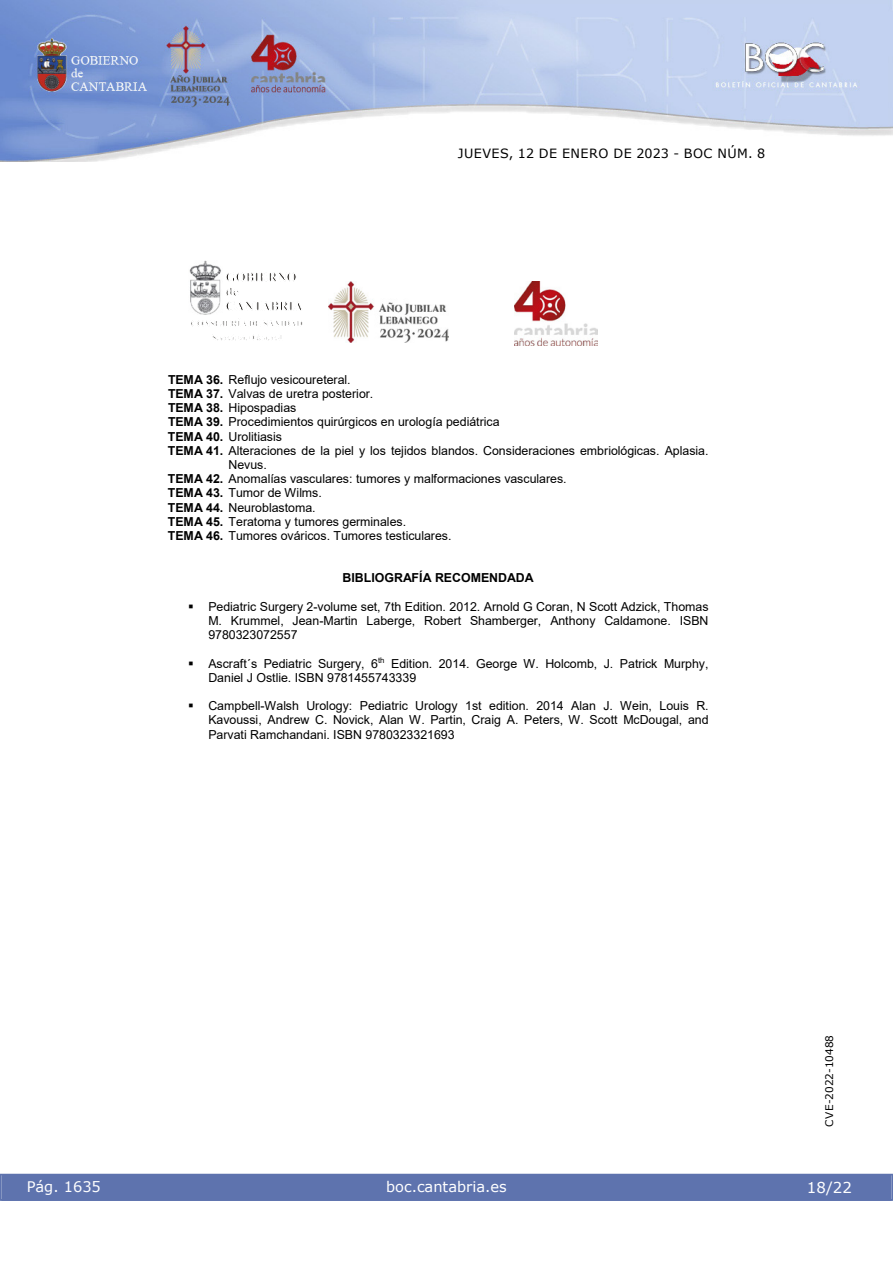
<style>
.page{position:relative;width:893px;height:1263px;background:#fff}
.page>*{position:absolute;margin:0;border:0;box-sizing:border-box;transform-origin:0 0}
.t1{font:15px "Verdana 2";color:#fff}
.t2{font:14.55px "Verdana 2";color:#fff}
.t3{font:12.75px "Verdana 2";letter-spacing:.035em;color:#000}
.t4{font:12.45px/14.2px "Arial";color:#000;text-align:justify}
.t5{font:700 12.45px "Arial";color:#000}
.t6{font:10.5px "Verdana 2";color:#000}
.s1{font-weight:700}
</style>
<div class="page">
<img style="left:0;top:0;width:893px;height:161px">
<div style="left:1px;top:1174px;width:890px;height:27px;background:#5e73ae"></div>
<svg style="left:191px;top:321px;width:111px;height:6px"></svg>
<svg style="left:212px;top:335px;width:70px;height:6px"></svg>
<svg style="left:226px;top:272px;width:70px;height:9px"></svg>
<svg style="left:226px;top:288px;width:76px;height:22px"></svg>
<img style="left:189px;top:260px;width:32px;height:54px">
<img style="left:329px;top:281px;width:119px;height:61px">
<img style="left:514px;top:281px;width:84px;height:64px">
<p class="t3" style="left:458px;top:144px;width:309px">JUEVES, 12 DE ENERO DE 2023 - BOC NÚM. 8</p>
<p class="t4" style="left:168px;top:372px;width:184px"><span class="s1">TEMA 36.</span> Reflujo vesicoureteral.</p>
<p class="t4" style="left:168px;top:386px;width:207px"><span class="s1">TEMA 37.</span> Valvas de uretra posterior.</p>
<p class="t4" style="left:168px;top:401px;width:130px"><span class="s1">TEMA 38.</span> Hipospadias</p>
<p class="t4" style="left:168px;top:415px;width:333px"><span class="s1">TEMA 39.</span> Procedimientos quirúrgicos en urología pediátrica</p>
<p class="t4" style="left:168px;top:429px;width:115px"><span class="s1">TEMA 40.</span> Urolitiasis</p>
<p class="t4" style="left:168px;top:443px;width:542px"><span class="s1">TEMA 41.</span> Alteraciones de la piel y los tejidos blandos. Consideraciones embriológicas. Aplasia.</p>
<p class="t4" style="left:229px;top:457px;width:40px">Nevus.</p>
<p class="t4" style="left:168px;top:472px;width:400px"><span class="s1">TEMA 42.</span> Anomalías vasculares: tumores y malformaciones vasculares.</p>
<p class="t4" style="left:168px;top:486px;width:155px"><span class="s1">TEMA 43.</span> Tumor de Wilms.</p>
<p class="t4" style="left:168px;top:500px;width:149px"><span class="s1">TEMA 44.</span> Neuroblastoma.</p>
<p class="t4" style="left:168px;top:514px;width:240px"><span class="s1">TEMA 45.</span> Teratoma y tumores germinales.</p>
<p class="t4" style="left:168px;top:528px;width:285px"><span class="s1">TEMA 46.</span> Tumores ováricos. Tumores testiculares.</p>
<p class="t5" style="left:343px;top:569px;width:193px">BIBLIOGRAFÍA RECOMENDADA</p>
<p class="t4" style="left:208px;top:599px;width:502px;text-indent:-20px">▪ Pediatric Surgery 2-volume set, 7th Edition. 2012. Arnold G Coran, N Scott Adzick, Thomas M. Krummel, Jean-Martin Laberge, Robert Shamberger, Anthony Caldamone. ISBN 9780323072557</p>
<p class="t4" style="left:208px;top:656px;width:501px;text-indent:-20px">▪ Ascraft´s Pediatric Surgery, 6<sup>th</sup> Edition. 2014. George W. Holcomb, J. Patrick Murphy,<br>Daniel J Ostlie. ISBN 9781455743339</p>
<p class="t4" style="left:208px;top:699px;width:502px;text-indent:-20px">▪ Campbell-Walsh Urology: Pediatric Urology 1st edition. 2014 Alan J. Wein, Louis R.<br>Kavoussi, Andrew C. Novick, Alan W. Partin, Craig A. Peters, W. Scott McDougal, and Parvati Ramchandani. ISBN 9780323321693</p>
<p class="t2" style="left:27px;top:1177px;width:76px">Pág. 1635</p>
<p class="t2" style="left:386px;top:1177px;width:122px">boc.cantabria.es</p>
<p class="t6" style="left:822px;top:1126px;width:93px;rotate:-90deg">CVE-2022-10488</p>
<p class="t1" style="left:807px;top:1177px;width:46px">18/22</p>
</div>
